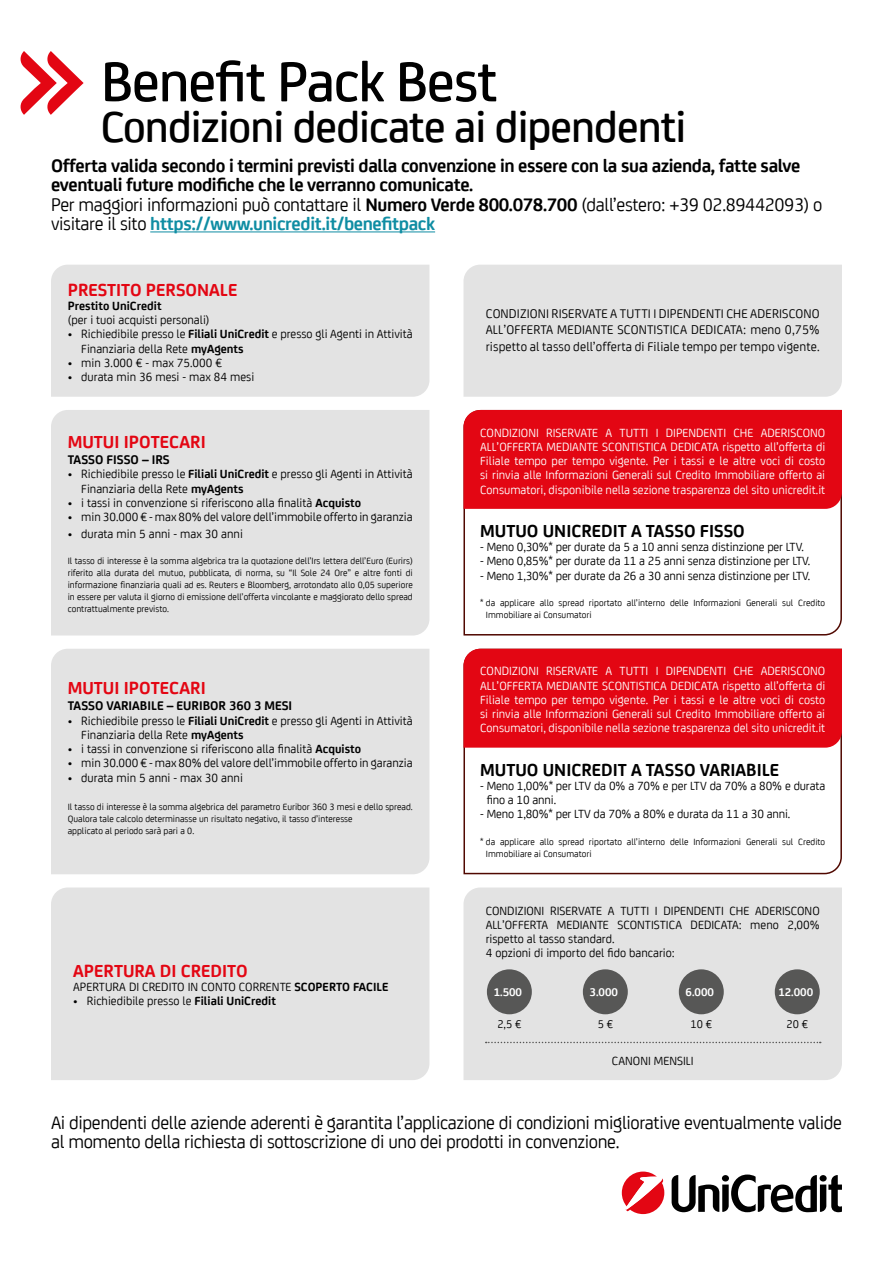
<style>
.page{position:relative;width:893px;height:1263px;background:#fff}
.page>*{position:absolute;margin:0;border:0;box-sizing:border-box;transform-origin:0 0}
.t1{font:500 60px "Uni Credit";letter-spacing:-.02em;color:#000}
.t2{font:500 46.5px "Uni Credit";letter-spacing:-.02em;color:#000}
.t3{font:700 19.5px/19.5px "Uni Credit";letter-spacing:-.02em;color:#000}
.t4{font:19.5px/19.5px "Uni Credit";letter-spacing:-.02em;color:#000}
.t5{font:700 18.75px "Uni Credit";color:#e30613}
.t6{font:700 18.75px "Uni Credit";color:#000}
.t7{font:13.5px/16.5px "Uni Credit";letter-spacing:.01em;color:#000;text-align:justify}
.t8{font:700 13.5px "Uni Credit";color:#000}
.t9{font:12.75px/14.2px "Uni Credit";color:#000}
.t10{font:12.75px/14.2px "Uni Credit";color:#fff;text-align:justify}
.t11{font:700 12.75px "Uni Credit";color:#000}
.t12{font:700 12px "Uni Credit";color:#fff}
.t13{font:12px "Uni Credit";color:#000}
.t14{font:9.75px/12px "Uni Credit";color:#000}
.s1{font-weight:400}
.s2{color:#0f8da3}
.s3{font-weight:700}
</style>
<div class="page">
<svg style="left:20px;top:51px;width:64px;height:64px"></svg>
<hr style="left:150px;top:231px;width:285px;height:1px;background:#0f8da3">
<div style="left:51px;top:265px;width:378px;height:132px;background:#e3e3e3"></div>
<div style="left:463px;top:265px;width:379px;height:132px;background:#e3e3e3"></div>
<div style="left:51px;top:410px;width:378px;height:225px;background:#e3e3e3"></div>
<svg style="left:463px;top:409px;width:379px;height:227px"></svg>
<div style="left:463px;top:410px;width:379px;height:99px;background:#e30613"></div>
<svg style="left:463px;top:648px;width:379px;height:227px"></svg>
<div style="left:463px;top:649px;width:379px;height:99px;background:#e30613"></div>
<div style="left:51px;top:887px;width:378px;height:193px;background:#e3e3e3"></div>
<div style="left:463px;top:887px;width:379px;height:193px;background:#e3e3e3"></div>
<div style="left:487px;top:969px;width:45px;height:45px;background:#575756;border-radius:50%"></div>
<div style="left:583px;top:969px;width:45px;height:45px;background:#575756;border-radius:50%"></div>
<div style="left:679px;top:969px;width:45px;height:45px;background:#575756;border-radius:50%"></div>
<div style="left:775px;top:969px;width:45px;height:45px;background:#575756;border-radius:50%"></div>
<svg style="left:486px;top:1042px;width:335px;height:1px"></svg>
<div style="left:51px;top:649px;width:378px;height:225px;background:#e3e3e3"></div>
<svg style="left:672px;top:1174px;width:170px;height:38px"></svg>
<svg style="left:622px;top:1171px;width:42px;height:43px"></svg>
<h1 class="t1" style="left:101px;top:38px;width:398px">Benefit Pack Best</h1>
<h2 class="t2" style="left:101px;top:93px;width:587px">Condizioni dedicate ai dipendenti</h2>
<p class="t3" style="left:51px;top:154px;width:773px">Offerta valida secondo i termini previsti dalla convenzione in essere con la sua azienda, fatte salve eventuali future modifiche che le verranno comunicate.<br><span class="s1">Per maggiori informazioni può contattare il</span> Numero Verde 800.078.700 <span class="s1">(dall’estero: +39 02.89442093) o visitare il sito</span> <span class="s2">https://www.unicredit.it/benefitpack</span></p>
<h3 class="t5" style="left:68px;top:275px;width:171px">PRESTITO PERSONALE</h3>
<p class="t11" style="left:68px;top:296px;width:95px">Prestito UniCredit</p>
<p class="t9" style="left:68px;top:312px;width:143px">(per i tuoi acquisti personali)</p>
<p class="t9" style="left:81px;top:326px;width:333px;text-indent:-14px">• Richiedibile presso le <span class="s3">Filiali UniCredit</span> e presso gli Agenti in Attività<br>Finanziaria della Rete <span class="s3">myAgents</span></p>
<p class="t9" style="left:68px;top:355px;width:156px">• min 3.000 € - max 75.000 €</p>
<p class="t9" style="left:68px;top:369px;width:188px">• durata min 36 mesi - max 84 mesi</p>
<h3 class="t5" style="left:68px;top:427px;width:140px">MUTUI IPOTECARI</h3>
<p class="t8" style="left:68px;top:449px;width:104px">TASSO FISSO – IRS</p>
<p class="t9" style="left:81px;top:466px;width:333px;text-indent:-14px">• Richiedibile presso le <span class="s3">Filiali UniCredit</span> e presso gli Agenti in Attività<br>Finanziaria della Rete <span class="s3">myAgents</span></p>
<p class="t9" style="left:68px;top:495px;width:295px">• i tassi in convenzione si riferiscono alla finalità <span class="s3">Acquisto</span></p>
<p class="t9" style="left:68px;top:509px;width:347px">• min 30.000 € - max 80% del valore dell’immobile offerto in garanzia</p>
<p class="t9" style="left:68px;top:525px;width:177px">• durata min 5 anni - max 30 anni</p>
<p class="t14" style="left:68px;top:554px;width:347px;text-align:justify">Il tasso di interesse è la somma algebrica tra la quotazione dell’Irs lettera dell’Euro (Eurirs) riferito alla durata del mutuo, pubblicata, di norma, su “Il Sole 24 Ore” e altre fonti di informazione finanziaria quali ad es. Reuters e Bloomberg, arrotondato allo 0,05 superiore in essere per valuta il giorno di emissione dell’offerta vincolante e maggiorato dello spread contrattualmente previsto.</p>
<h3 class="t5" style="left:68px;top:674px;width:140px">MUTUI IPOTECARI</h3>
<p class="t8" style="left:68px;top:696px;width:226px">TASSO VARIABILE – EURIBOR 360 3 MESI</p>
<p class="t9" style="left:81px;top:712px;width:333px;text-indent:-14px">• Richiedibile presso le <span class="s3">Filiali UniCredit</span> e presso gli Agenti in Attività<br>Finanziaria della Rete <span class="s3">myAgents</span></p>
<p class="t9" style="left:68px;top:741px;width:295px">• i tassi in convenzione si riferiscono alla finalità <span class="s3">Acquisto</span></p>
<p class="t9" style="left:68px;top:755px;width:347px">• min 30.000 € - max 80% del valore dell’immobile offerto in garanzia</p>
<p class="t9" style="left:68px;top:769px;width:177px">• durata min 5 anni - max 30 anni</p>
<p class="t14" style="left:68px;top:800px;width:347px">Il tasso di interesse è la somma algebrica del parametro Euribor 360 3 mesi e dello spread.<br>Qualora tale calcolo determinasse un risultato negativo, il tasso d’interesse<br>applicato al periodo sarà pari a 0.</p>
<h3 class="t5" style="left:73px;top:956px;width:176px">APERTURA DI CREDITO</h3>
<p class="t9" style="left:73px;top:979px;width:317px">APERTURA DI CREDITO IN CONTO CORRENTE <span class="s3">SCOPERTO FACILE</span></p>
<p class="t9" style="left:73px;top:993px;width:204px">• Richiedibile presso le <span class="s3">Filiali UniCredit</span></p>
<p class="t7" style="left:486px;top:304px;width:336px">CONDIZIONI RISERVATE A TUTTI I DIPENDENTI CHE ADERISCONO ALL’OFFERTA MEDIANTE SCONTISTICA DEDICATA: meno 0,75% rispetto al tasso dell’offerta di Filiale tempo per tempo vigente.</p>
<p class="t10" style="left:480px;top:424px;width:347px">CONDIZIONI RISERVATE A TUTTI I DIPENDENTI CHE ADERISCONO ALL’OFFERTA MEDIANTE SCONTISTICA DEDICATA rispetto all’offerta di Filiale tempo per tempo vigente. Per i tassi e le altre voci di costo si rinvia alle Informazioni Generali sul Credito Immobiliare offerto ai Consumatori, disponibile nella sezione trasparenza del sito unicredit.it</p>
<h3 class="t6" style="left:480px;top:516px;width:266px">MUTUO UNICREDIT A TASSO FISSO</h3>
<p class="t9" style="left:480px;top:539px;width:325px">- Meno 0,30%* per durate da 5 a 10 anni senza distinzione per LTV.</p>
<p class="t9" style="left:480px;top:553px;width:332px">- Meno 0,85%* per durate da 11 a 25 anni senza distinzione per LTV.</p>
<p class="t9" style="left:480px;top:567px;width:332px">- Meno 1,30%* per durate da 26 a 30 anni senza distinzione per LTV.</p>
<p class="t14" style="left:486px;top:596px;width:341px;text-indent:-6px">* da applicare allo spread riportato all’interno delle Informazioni Generali sul Credito<br>Immobiliare ai Consumatori</p>
<p class="t10" style="left:480px;top:663px;width:347px">CONDIZIONI RISERVATE A TUTTI I DIPENDENTI CHE ADERISCONO ALL’OFFERTA MEDIANTE SCONTISTICA DEDICATA rispetto all’offerta di Filiale tempo per tempo vigente. Per i tassi e le altre voci di costo si rinvia alle Informazioni Generali sul Credito Immobiliare offerto ai Consumatori, disponibile nella sezione trasparenza del sito unicredit.it</p>
<h3 class="t6" style="left:480px;top:755px;width:301px">MUTUO UNICREDIT A TASSO VARIABILE</h3>
<p class="t9" style="left:487px;top:778px;width:340px;text-indent:-6px">- Meno 1,00%* per LTV da 0% a 70% e per LTV da 70% a 80% e durata fino a 10 anni.</p>
<p class="t9" style="left:480px;top:806px;width:312px">- Meno 1,80%* per LTV da 70% a 80% e durata da 11 a 30 anni.</p>
<p class="t14" style="left:486px;top:835px;width:341px;text-indent:-6px">* da applicare allo spread riportato all’interno delle Informazioni Generali sul Credito<br>Immobiliare ai Consumatori</p>
<p class="t9" style="left:486px;top:902px;width:335px">CONDIZIONI RISERVATE A TUTTI I DIPENDENTI CHE ADERISCONO ALL’OFFERTA MEDIANTE SCONTISTICA DEDICATA: meno 2,00% rispetto al tasso standard.<br>4 opzioni di importo del fido bancario:</p>
<p class="t12" style="left:494px;top:983px;width:30px">1.500</p>
<p class="t13" style="left:497px;top:1015px;width:25px">2,5 €</p>
<p class="t12" style="left:590px;top:983px;width:30px">3.000</p>
<p class="t12" style="left:686px;top:983px;width:30px">6.000</p>
<p class="t12" style="left:778px;top:983px;width:36px">12.000</p>
<p class="t13" style="left:598px;top:1015px;width:17px">5 €</p>
<p class="t13" style="left:690px;top:1015px;width:23px">10 €</p>
<p class="t13" style="left:786px;top:1015px;width:23px">20 €</p>
<p class="t9" style="left:612px;top:1052px;width:83px">CANONI MENSILI</p>
<h3 class="t4" style="left:51px;top:1111px;width:792px">Ai dipendenti delle aziende aderenti è garantita l’applicazione di condizioni migliorative eventualmente valide al momento della richiesta di sottoscrizione di uno dei prodotti in convenzione.</h3>
</div>
